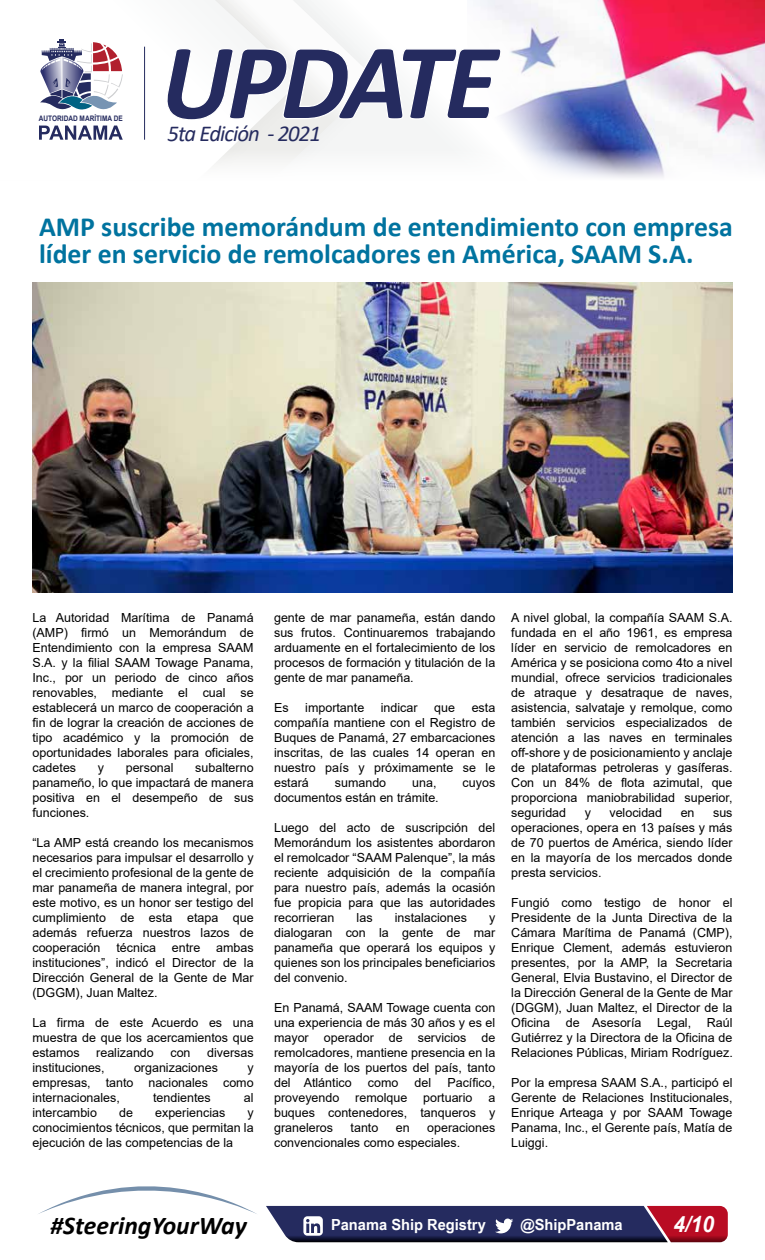
<style>
.page{position:relative;width:765px;height:1260px;background:#fff}
.page>*{position:absolute;margin:0;border:0;box-sizing:border-box;transform-origin:0 0}
.t1{font:700 27.75px/27.1px "Calibri";color:#00739f}
.t2{font:italic 700 25.62px "Calibri";color:#000}
.t3{font:italic 22.75px "Calibri";letter-spacing:-.04em;color:#252b5f}
.t4{font:italic 700 22.5px "Arial";color:#fff;scale:.92 1}
.t5{font:700 15.25px "Arial Narrow";color:#fff;scale:1.17 1}
.t6{font:12.5px/15px "Arial";color:#000;text-align:justify}
.t7{font:700 7.62px "Arial";color:#252b5f;scale:.86 1}
</style>
<div class="page">
<img style="left:32px;top:282px;width:701px;height:310px">
<svg style="left:38px;top:1186px;width:219px;height:28px"></svg>
<svg style="left:266px;top:1206px;width:462px;height:36px;background:#432f58"></svg>
<img style="left:656px;top:0;width:109px;height:149px">
<svg style="left:401px;top:0;width:255px;height:149px"></svg>
<svg style="left:326px;top:0;width:47px;height:149px"></svg>
<svg style="left:39px;top:0;width:258px;height:149px"></svg>
<svg style="left:205px;top:149px;width:560px;height:29px"></svg>
<hr style="left:144px;top:47px;width:1px;height:93px;background:#252b5f">
<svg style="left:166px;top:48px;width:335px;height:72px"></svg>
<svg style="left:39px;top:39px;width:84px;height:71px"></svg>
<svg style="left:39px;top:126px;width:84px;height:14px"></svg>
<p class="t7" style="left:39px;top:113px;width:99px">AUTORIDAD MARÍTIMA DE</p>
<h3 class="t3" style="left:168px;top:117px;width:155px">5ta Edición - 2021</h3>
<h1 class="t1" style="left:39px;top:213px;width:695px">AMP suscribe memorándum de entendimiento con empresa líder en servicio de remolcadores en América, SAAM S.A.</h1>
<p class="t6" style="left:32px;top:610px;width:223px">La Autoridad Marítima de Panamá (AMP) firmó un Memorándum de Entendimiento con la empresa SAAM S.A. y la filial SAAM Towage Panama, Inc., por un periodo de cinco años renovables, mediante el cual se establecerá un marco de cooperación a fin de lograr la creación de acciones de tipo académico y la promoción de oportunidades laborales para oficiales, cadetes</p>
<p class="t6" style="left:32px;top:760px;width:223px;text-indent:163px">subalterno panameño, lo que impactará de manera positiva en el desempeño de sus funciones.</p>
<p class="t6" style="left:32px;top:835px;width:223px">“La AMP está creando los mecanismos necesarios para impulsar el desarrollo y el crecimiento profesional de la gente de mar panameña de manera integral, por este motivo, es un honor ser testigo del cumplimiento de esta etapa que además refuerza nuestros lazos de cooperación</p>
<p class="t6" style="left:98px;top:760px;width:8px">y</p>
<p class="t6" style="left:126px;top:760px;width:49px">personal</p>
<p class="t6" style="left:116px;top:940px;width:41px">técnica</p>
<p class="t6" style="left:172px;top:940px;width:30px">entre</p>
<p class="t6" style="left:32px;top:940px;width:223px;text-indent:184px">ambas instituciones”, indicó el Director de la Dirección General de la Gente de Mar (DGGM), Juan Maltez.</p>
<p class="t6" style="left:32px;top:1015px;width:223px">La firma de este Acuerdo es una muestra de que los acercamientos que estamos</p>
<p class="t6" style="left:96px;top:1045px;width:59px">realizando</p>
<p class="t6" style="left:170px;top:1045px;width:22px">con</p>
<p class="t6" style="left:207px;top:1045px;width:48px">diversas</p>
<p class="t6" style="left:32px;top:1060px;width:74px">instituciones,</p>
<p class="t6" style="left:134px;top:1060px;width:86px">organizaciones</p>
<p class="t6" style="left:32px;top:1060px;width:223px;text-indent:215px">y empresas, tanto nacionales como internacionales,</p>
<p class="t6" style="left:153px;top:1090px;width:59px">tendientes</p>
<p class="t6" style="left:244px;top:1090px;width:11px">al</p>
<p class="t6" style="left:32px;top:1105px;width:66px">intercambio</p>
<p class="t6" style="left:119px;top:1105px;width:15px">de</p>
<p class="t6" style="left:155px;top:1105px;width:72px">experiencias</p>
<p class="t6" style="left:32px;top:1105px;width:223px;text-indent:215px">y conocimientos técnicos, que permitan la ejecución de las competencias de la</p>
<p class="t6" style="left:274px;top:610px;width:223px">gente de mar panameña, están dando sus frutos. Continuaremos trabajando arduamente en el fortalecimiento de los procesos de formación y titulación de la gente de mar panameña.</p>
<p class="t6" style="left:274px;top:700px;width:16px">Es</p>
<p class="t6" style="left:305px;top:700px;width:61px">importante</p>
<p class="t6" style="left:381px;top:700px;width:38px">indicar</p>
<p class="t6" style="left:434px;top:700px;width:22px">que</p>
<p class="t6" style="left:274px;top:700px;width:223px;text-indent:198px">esta compañía mantiene con el Registro de Buques de Panamá, 27 embarcaciones inscritas, de las cuales 14 operan en nuestro país y próximamente se le estará</p>
<p class="t6" style="left:335px;top:775px;width:53px">sumando</p>
<p class="t6" style="left:412px;top:775px;width:26px">una,</p>
<p class="t6" style="left:463px;top:775px;width:34px">cuyos</p>
<p class="t6" style="left:274px;top:790px;width:166px">documentos están en trámite.</p>
<p class="t6" style="left:274px;top:820px;width:223px">Luego del acto de suscripción del Memorándum los asistentes abordaron el remolcador “SAAM Palenque”, la más reciente adquisición de la compañía para nuestro país, además la ocasión fue propicia para que las autoridades recorrieran</p>
<p class="t6" style="left:357px;top:910px;width:17px">las</p>
<p class="t6" style="left:395px;top:910px;width:74px">instalaciones</p>
<p class="t6" style="left:274px;top:910px;width:223px;text-indent:215px">y dialogaran con la gente de mar panameña que operará los equipos y quienes son los principales beneficiarios del convenio.</p>
<p class="t6" style="left:274px;top:1000px;width:223px">En Panamá, SAAM Towage cuenta con una experiencia de más 30 años y es el mayor operador de servicios de remolcadores, mantiene presencia en la mayoría de los puertos del país, tanto del Atlántico</p>
<p class="t6" style="left:368px;top:1075px;width:32px">como</p>
<p class="t6" style="left:415px;top:1075px;width:18px">del</p>
<p class="t6" style="left:447px;top:1075px;width:49px">Pacífico,</p>
<p class="t6" style="left:274px;top:1090px;width:67px">proveyendo</p>
<p class="t6" style="left:355px;top:1090px;width:54px">remolque</p>
<p class="t6" style="left:423px;top:1090px;width:51px">portuario</p>
<p class="t6" style="left:274px;top:1090px;width:223px;text-indent:214px">a buques contenedores, tanqueros y graneleros</p>
<p class="t6" style="left:274px;top:1120px;width:223px;text-indent:153px">operaciones convencionales como especiales.</p>
<p class="t6" style="left:351px;top:1120px;width:29px">tanto</p>
<p class="t6" style="left:396px;top:1120px;width:15px">en</p>
<p class="t6" style="left:511px;top:610px;width:223px">A nivel global, la compañía SAAM S.A. fundada en el año 1961, es empresa líder en servicio de remolcadores en América y se posiciona como 4to a nivel mundial, ofrece servicios tradicionales de atraque y desatraque de naves, asistencia, salvataje y remolque, como también servicios especializados de atención a las naves en terminales off-shore y de posicionamiento y anclaje de plataformas petroleras y gasíferas.<br>Con un 84% de flota azimutal, que proporciona maniobrabilidad superior, seguridad</p>
<p class="t6" style="left:585px;top:805px;width:8px">y</p>
<p class="t6" style="left:609px;top:805px;width:54px">velocidad</p>
<p class="t6" style="left:681px;top:805px;width:15px">en</p>
<p class="t6" style="left:511px;top:805px;width:223px;text-indent:202px">sus operaciones, opera en 13 países y más de 70 puertos de América, siendo líder en la mayoría de los mercados donde presta servicios.</p>
<p class="t6" style="left:511px;top:895px;width:223px">Fungió como testigo de honor el Presidente de la Junta Directiva de la Cámara Marítima de Panamá (CMP), Enrique Clement, además estuvieron presentes, por la AMP, la Secretaria General, Elvia Bustavino, el Director de la Dirección General de la Gente de Mar (DGGM), Juan Maltez, el Director de la Oficina de Asesoría Legal, Raúl Gutiérrez y la Directora de la Oficina de Relaciones Públicas, Miriam Rodríguez.</p>
<p class="t6" style="left:511px;top:1075px;width:223px">Por la empresa SAAM S.A., participó el Gerente de Relaciones Institucionales, Enrique Arteaga y por SAAM Towage Panama, Inc., el Gerente país, Matía de Luiggi.</p>
<h2 class="t2" style="left:50px;top:1208px;width:198px">#SteeringYourWay</h2>
<p class="t5" style="left:331px;top:1213px;width:134px">Panama Ship Registry</p>
<p class="t5" style="left:520px;top:1213px;width:89px">@ShipPanama</p>
<h3 class="t4" style="left:673px;top:1209px;width:45px">4/10</h3>
</div>
